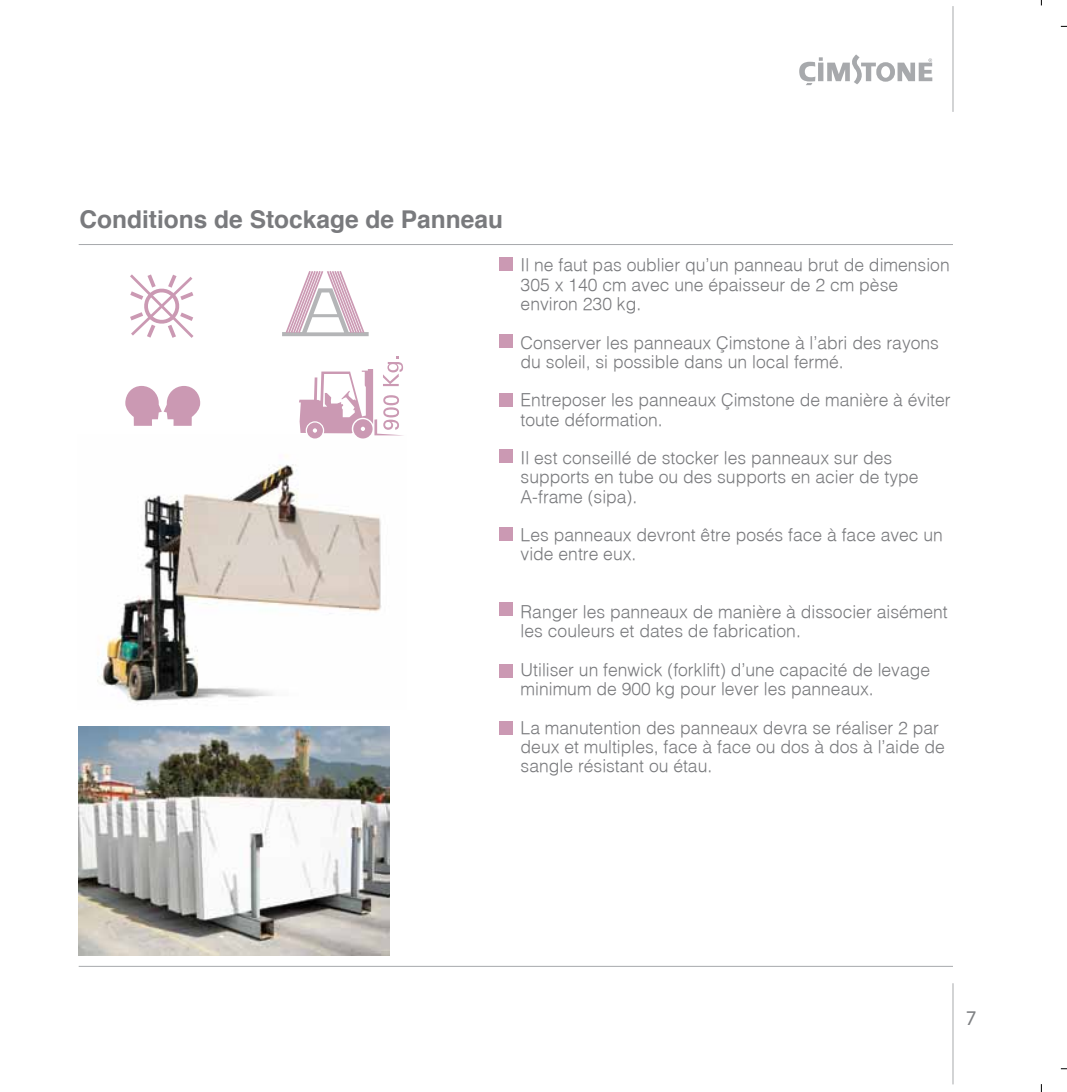
<style>
.page{position:relative;width:1067px;height:1092px;background:#fff}
.page>*{position:absolute;margin:0;border:0;box-sizing:border-box;transform-origin:0 0}
.t1{font:700 24.5px "Helvetica";color:#797a7d}
.t2{font:21px "Myriad Pro";color:#7e8083}
.t3{font:300 17.5px/19.2px "Helvetica";color:#797a7d}
</style>
<div class="page">
<img style="left:97px;top:438px;width:284px;height:267px">
<hr style="left:952px;top:6px;width:1px;height:106px;background:#a7a9ac">
<hr style="left:952px;top:983px;width:1px;height:101px;background:#a7a9ac">
<div style="left:499px;top:258px;width:14px;height:13px;background:#cb99b3"></div>
<div style="left:499px;top:334px;width:14px;height:13px;background:#cb99b3"></div>
<div style="left:499px;top:449px;width:14px;height:13px;background:#cb99b3"></div>
<div style="left:499px;top:602px;width:14px;height:14px;background:#cb99b3"></div>
<div style="left:499px;top:664px;width:14px;height:13px;background:#cb99b3"></div>
<div style="left:499px;top:721px;width:14px;height:13px;background:#cb99b3"></div>
<div style="left:499px;top:393px;width:14px;height:13px;background:#cb99b3"></div>
<div style="left:499px;top:527px;width:14px;height:13px;background:#cb99b3"></div>
<svg style="left:130px;top:274px;width:63px;height:64px"></svg>
<svg style="left:282px;top:271px;width:87px;height:65px"></svg>
<svg style="left:125px;top:386px;width:75px;height:40px"></svg>
<svg style="left:299px;top:356px;width:104px;height:82px"></svg>
<img style="left:79px;top:726px;width:310px;height:229px">
<hr style="left:79px;top:965px;width:874px;height:1px;background:#a7a9ac">
<svg style="left:799px;top:54px;width:133px;height:31px"></svg>
<hr style="left:79px;top:244px;width:874px;height:1px;background:#a7a9ac">
<h1 class="t1" style="left:79px;top:203px;width:425px">Conditions de Stockage de Panneau</h1>
<p class="t3" style="left:520px;top:255px;width:430px">Il ne faut pas oublier qu’un panneau brut de dimension<br>305 x 140 cm avec une épaisseur de 2 cm pèse environ 230 kg.</p>
<p class="t3" style="left:520px;top:332px;width:420px">Conserver les panneaux Çimstone à l’abri des rayons du soleil, si possible dans un local fermé.</p>
<p class="t3" style="left:520px;top:390px;width:431px">Entreposer les panneaux Çimstone de manière à éviter toute déformation.</p>
<p class="t3" style="left:520px;top:447px;width:399px">Il est conseillé de stocker les panneaux sur des supports en tube ou des supports en acier de type<br>A-frame (sipa).</p>
<p class="t3" style="left:520px;top:524px;width:424px">Les panneaux devront être posés face à face avec un vide entre eux.</p>
<p class="t3" style="left:520px;top:601px;width:428px">Ranger les panneaux de manière à dissocier aisément les couleurs et dates de fabrication.</p>
<p class="t3" style="left:520px;top:659px;width:411px">Utiliser un fenwick (forklift) d’une capacité de levage minimum de 900 kg pour lever les panneaux.</p>
<p class="t3" style="left:520px;top:717px;width:426px">La manutention des panneaux devra se réaliser 2 par deux et multiples, face à face ou dos à dos à l’aide de sangle résistant ou étau.</p>
<p class="t2" style="left:965px;top:1004px;width:12px">7</p>
</div>
